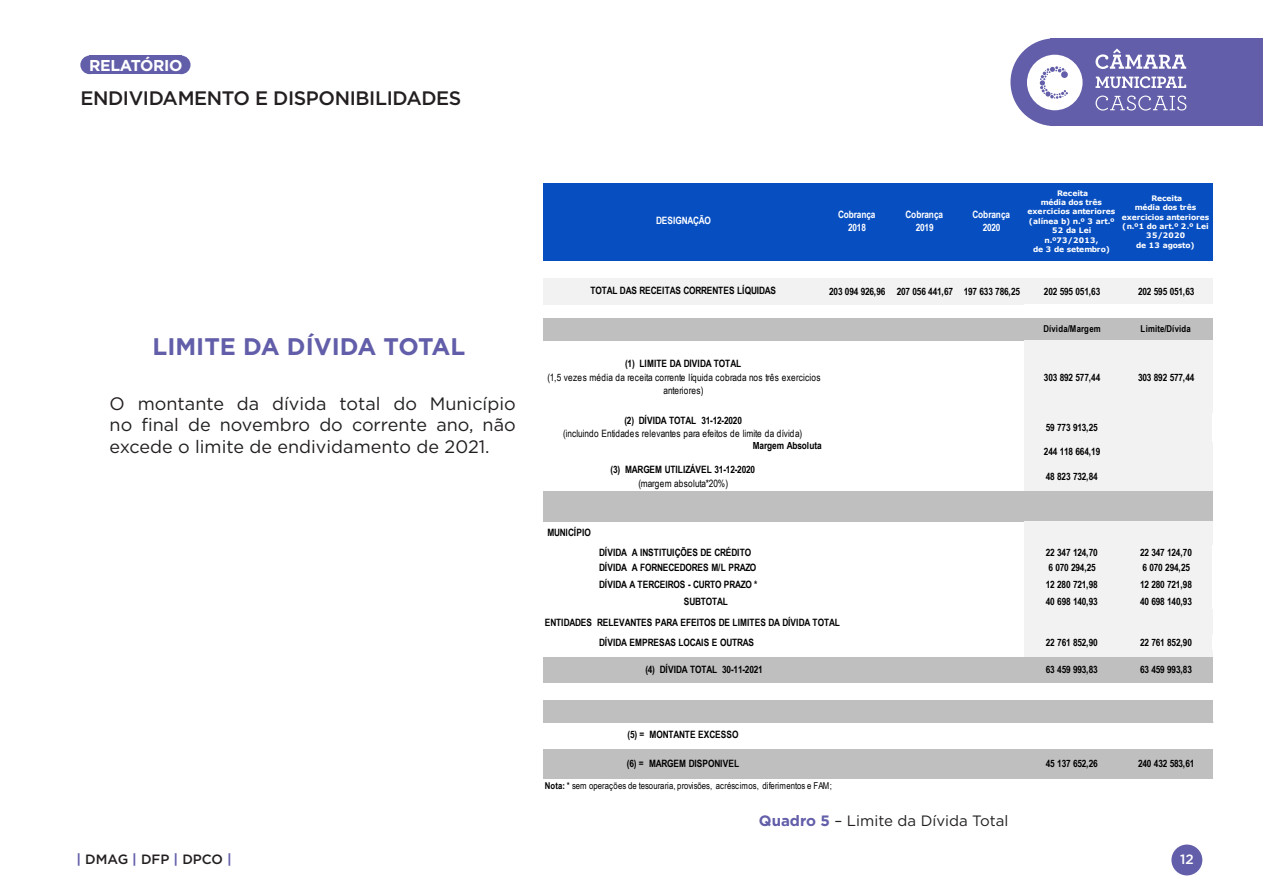
<style>
.page{position:relative;width:1263px;height:893px;background:#fff}
.page>*{position:absolute;margin:0;border:0;box-sizing:border-box;transform-origin:0 0}
.titulo{font:700 24px "Gotham";color:#625ea9}
.t1{font:500 19.5px "Gotham";letter-spacing:-.02em;color:#231f20}
.texto{font:18px/21.6px "Gotham";color:#231f20;text-align:justify}
.t2{font:700 15.75px "Gotham";letter-spacing:-.02em;color:#fff}
.texto-2{font:15px "Gotham";color:#231f20}
.t3{font:500 13.5px "Gotham";color:#231f20}
.t4{font:500 13.5px "Gotham";color:#fff}
.t5{font:700 10.05px/15.1px "Arial Narrow";letter-spacing:-.02em;color:#000}
.t6{font:700 10.05px/20.2px "Arial Narrow";color:#000}
.t7{font:10.05px/13.2px "Arial Narrow";letter-spacing:.025em;color:#000;text-align:center}
.t8{font:10.05px/13.4px "Arial Narrow";letter-spacing:.005em;color:#000;text-align:center}
.t9{font:700 10.05px/13.2px "Arial Narrow";letter-spacing:-.02em;color:#fff;text-align:center}
.t10{font:700 10.05px "Arial Narrow";letter-spacing:.005em;color:#000}
.t11{font:9.45px "Arial Narrow";letter-spacing:.01em;color:#000}
.t12{font:700 9.45px "Arial Narrow";letter-spacing:.03em;color:#000}
.t13{font:700 7.5px/9.4px "Verdana";color:#fff;text-align:center}
.s1{font-weight:700}
.s2{font-weight:400}
.s3{font-weight:700;color:#625ea9}
</style>
<div class="page">
<div style="left:1171px;top:844px;width:31px;height:31px;background:#625ea9;border-radius:50%"></div>
<div style="left:1051px;top:38px;width:212px;height:88px;background:#625ea9"></div>
<div style="left:1010px;top:38px;width:88px;height:88px;background:#625ea9;border-radius:50%"></div>
<div style="left:89px;top:56px;width:92px;height:18px;background:#625ea9"></div>
<div style="left:80px;top:56px;width:19px;height:18px;background:#625ea9;border-radius:50%"></div>
<div style="left:172px;top:56px;width:19px;height:18px;background:#625ea9;border-radius:50%"></div>
<svg style="left:1095px;top:49px;width:91px;height:20px"></svg>
<svg style="left:1095px;top:96px;width:91px;height:15px"></svg>
<svg style="left:1095px;top:76px;width:91px;height:12px"></svg>
<svg style="left:1027px;top:55px;width:55px;height:55px"></svg>
<div style="left:544px;top:183px;width:669px;height:78px;background:#074ec1"></div>
<div style="left:544px;top:278px;width:669px;height:27px;background:#f2f2f2"></div>
<div style="left:1024px;top:304px;width:189px;height:15px;background:#fff"></div>
<div style="left:544px;top:319px;width:669px;height:22px;background:#bfbfbf"></div>
<div style="left:1024px;top:340px;width:189px;height:20px;background:#f2f2f2"></div>
<div style="left:1024px;top:359px;width:189px;height:55px;background:#f2f2f2"></div>
<div style="left:1024px;top:413px;width:189px;height:30px;background:#f2f2f2"></div>
<div style="left:1024px;top:442px;width:189px;height:50px;background:#f2f2f2"></div>
<div style="left:544px;top:492px;width:669px;height:30px;background:#bfbfbf"></div>
<div style="left:1024px;top:521px;width:189px;height:24px;background:#f2f2f2"></div>
<div style="left:1024px;top:545px;width:189px;height:16px;background:#f2f2f2"></div>
<div style="left:1024px;top:560px;width:189px;height:16px;background:#f2f2f2"></div>
<div style="left:1024px;top:575px;width:189px;height:19px;background:#f2f2f2"></div>
<div style="left:1024px;top:593px;width:189px;height:17px;background:#f2f2f2"></div>
<div style="left:1024px;top:609px;width:189px;height:27px;background:#f2f2f2"></div>
<div style="left:1024px;top:635px;width:189px;height:16px;background:#f2f2f2"></div>
<div style="left:1024px;top:650px;width:189px;height:8px;background:#f2f2f2"></div>
<div style="left:544px;top:657px;width:669px;height:26px;background:#bfbfbf"></div>
<div style="left:544px;top:700px;width:669px;height:22px;background:#bfbfbf"></div>
<div style="left:544px;top:749px;width:669px;height:30px;background:#bfbfbf"></div>
<hr style="left:1024px;top:722px;width:189px;height:1px;background:#bfbfbf">
<p class="t2" style="left:89px;top:55px;width:95px">RELATÓRIO</p>
<p class="t1" style="left:80px;top:85px;width:383px">ENDIVIDAMENTO E DISPONIBILIDADES</p>
<p class="titulo" style="left:153px;top:331px;width:314px">LIMITE DA DÍVIDA TOTAL</p>
<p class="texto" style="left:110px;top:392px;width:408px">O montante da dívida total do Município no final de novembro do corrente ano, não excede o limite de endividamento de 2021.</p>
<p class="t9" style="left:656px;top:213px;width:56px">DESIGNAÇÃO</p>
<p class="t9" style="left:838px;top:207px;width:39px">Cobrança<br>2018</p>
<p class="t9" style="left:905px;top:207px;width:39px">Cobrança<br>2019</p>
<p class="t9" style="left:972px;top:207px;width:39px">Cobrança<br>2020</p>
<p class="t13" style="left:1027px;top:188px;width:89px">Receita<br>média dos três exercicios anteriores (alínea b) n.º 3 art.º<br>52 da Lei n.º73/2013,<br>de 3 de setembro)</p>
<p class="t13" style="left:1122px;top:193px;width:89px">Receita<br>média dos três exercicios anteriores (n.º1 do art.º 2.º Lei<br>35/2020<br>de 13 agosto)</p>
<p class="t5" style="left:590px;top:282px;width:187px">TOTAL DAS RECEITAS CORRENTES LÍQUIDAS</p>
<p class="t5" style="left:829px;top:283px;width:192px">203 094 926,96 207 056 441,67 197 633 786,25</p>
<p class="t5" style="left:1044px;top:283px;width:58px">202 595 051,63</p>
<p class="t5" style="left:1138px;top:283px;width:58px">202 595 051,63</p>
<p class="t12" style="left:1043px;top:321px;width:59px">Dívida/Margem</p>
<p class="t12" style="left:1140px;top:321px;width:52px">Limite/Dívida</p>
<p class="t5" style="left:1044px;top:369px;width:58px">303 892 577,44</p>
<p class="t5" style="left:1138px;top:369px;width:58px">303 892 577,44</p>
<p class="t7" style="left:547px;top:357px;width:275px"><span class="s1">(1) LIMITE DA DÍVIDA TOTAL<br></span>(1,5 vezes média da receita corrente líquida cobrada nos três exercicios anteriores)</p>
<p class="t8" style="left:563px;top:414px;width:240px"><span class="s1">(2) DÍVIDA TOTAL 31-12-2020<br></span>(incluindo Entidades relevantes para efeitos de limite da dívida)</p>
<p class="t5" style="left:753px;top:437px;width:70px">Margem Absoluta</p>
<p class="t5" style="left:610px;top:463px;width:146px;line-height:13.2px;text-align:center">(3) MARGEM UTILIZÁVEL 31-12-2020 <span class="s2">(margem absoluta*20%)</span></p>
<p class="t10" style="left:547px;top:525px;width:45px">MUNICÍPIO</p>
<p class="t5" style="left:1046px;top:420px;width:53px">59 773 913,25</p>
<p class="t5" style="left:1044px;top:444px;width:58px">244 118 664,19</p>
<p class="t5" style="left:1046px;top:469px;width:53px">48 823 732,84</p>
<p class="t5" style="left:599px;top:544px;width:159px">DÍVIDA A INSTITUIÇÕES DE CRÉDITO<br>DÍVIDA A FORNECEDORES M/L PRAZO</p>
<p class="t5" style="left:1046px;top:544px;width:53px">22 347 124,70</p>
<p class="t5" style="left:1140px;top:544px;width:53px">22 347 124,70</p>
<p class="t5" style="left:1048px;top:559px;width:49px">6 070 294,25</p>
<p class="t5" style="left:1142px;top:559px;width:49px">6 070 294,25</p>
<p class="t5" style="left:599px;top:576px;width:160px">DÍVIDA A TERCEIROS - CURTO PRAZO *</p>
<p class="t5" style="left:1046px;top:576px;width:53px">12 280 721,98</p>
<p class="t5" style="left:1140px;top:576px;width:53px">12 280 721,98</p>
<p class="t5" style="left:684px;top:593px;width:46px">SUBTOTAL</p>
<p class="t5" style="left:1046px;top:593px;width:53px">40 698 140,93</p>
<p class="t5" style="left:1140px;top:593px;width:53px">40 698 140,93</p>
<p class="t6" style="left:599px;top:612px;width:242px;text-indent:-54px">ENTIDADES RELEVANTES PARA EFEITOS DE LIMITES DA DÍVIDA TOTAL<br>DÍVIDA EMPRESAS LOCAIS E OUTRAS</p>
<p class="t5" style="left:1046px;top:634px;width:53px">22 761 852,90</p>
<p class="t5" style="left:1140px;top:634px;width:53px">22 761 852,90</p>
<p class="t5" style="left:645px;top:661px;width:119px">(4) DÍVIDA TOTAL 30-11-2021</p>
<p class="t5" style="left:1046px;top:661px;width:53px">63 459 993,83</p>
<p class="t5" style="left:1140px;top:661px;width:53px">63 459 993,83</p>
<p class="t6" style="left:628px;top:724px;width:113px">(5) = MONTANTE EXCESSO</p>
<p class="t10" style="left:627px;top:755px;width:114px">(6) = MARGEM DISPONIVEL</p>
<p class="t11" style="left:545px;top:780px;width:289px"><span class="s1">Nota:</span> * sem operações de tesouraria, provisões, acréscimos, diferimentos e FAM;</p>
<p class="texto-2" style="left:759px;top:811px;width:251px"><span class="s3">Quadro 5</span> – Limite da Dívida Total</p>
<p class="t5" style="left:1046px;top:755px;width:53px">45 137 652,26</p>
<p class="t5" style="left:1138px;top:755px;width:58px">240 432 583,61</p>
<p class="t3" style="left:77px;top:850px;width:157px"><span class="s3">|</span> DMAG <span class="s3">|</span> DFP <span class="s3">|</span> DPCO <span class="s3">|</span></p>
<p class="t4" style="left:1180px;top:850px;width:15px">12</p>
</div>
